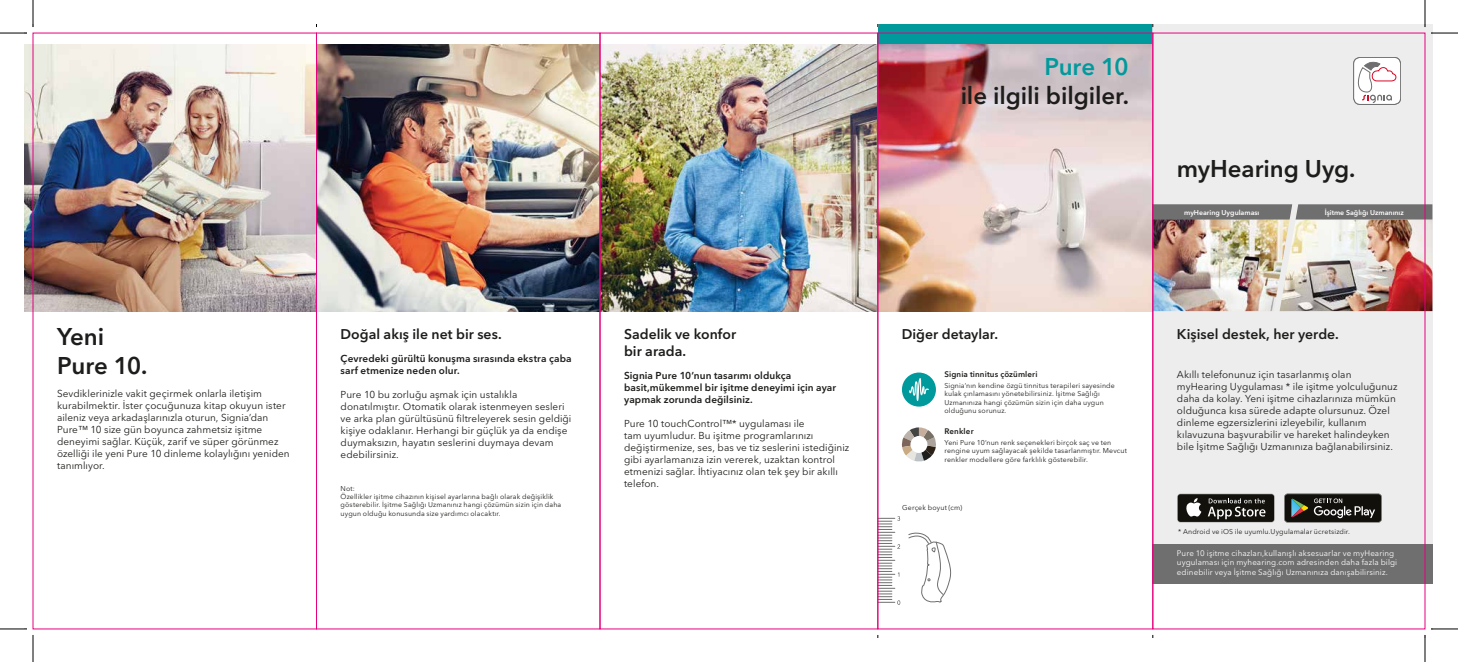
<style>
.page{position:relative;width:1458px;height:662px;background:#fff}
.page>*{position:absolute;margin:0;border:0;box-sizing:border-box;transform-origin:0 0}
.t1{font:600 24px/28.8px "Avenir Next W1 G";letter-spacing:-.005em;color:#1d1d1b}
.t2{font:600 24px "Avenir Next W1 G";letter-spacing:-.005em;color:#009a9d}
.t3{font:600 14px/16.8px "Avenir Next W1 G";color:#1d1d1b}
.t4{font:10px/12px "Avenir Next W1 G";letter-spacing:.005em;color:#1d1d1b}
.t5{font:600 10px/12px "Avenir Next W1 G";letter-spacing:.01em;color:#1d1d1b}
.t6{font:8px/9.6px "Avenir Next W1 G";letter-spacing:.015em;color:#fff}
.t7{font:600 8px "Avenir Next W1 G";letter-spacing:.015em;color:#1d1d1b}
.t8{font:7px/8.4px "Avenir Next W1 G";letter-spacing:.02em;color:#1d1d1b}
.t9{font:600 7px "Avenir Next W1 G";color:#fff}
</style>
<div class="page">
<img style="left:24px;top:44px;width:1127px;height:267px">
<svg style="left:316px;top:628px;width:7px;height:2px"></svg>
<svg style="left:599px;top:628px;width:8px;height:2px"></svg>
<div style="left:878px;top:24px;width:275px;height:20px;background:#009a9d"></div>
<svg style="left:880px;top:516px;width:20px;height:88px"></svg>
<div style="left:902px;top:372px;width:34px;height:34px;background:#009a9d;border-radius:50%"></div>
<svg style="left:909px;top:378px;width:20px;height:23px"></svg>
<svg style="left:902px;top:427px;width:34px;height:34px"></svg>
<div style="left:910px;top:435px;width:17px;height:17px;background:#fff;border-radius:50%"></div>
<svg style="left:908px;top:532px;width:44px;height:71px"></svg>
<svg style="left:877px;top:24px;width:8px;height:9px"></svg>
<svg style="left:877px;top:628px;width:8px;height:9px"></svg>
<div style="left:1153px;top:24px;width:279px;height:558px;background:#ededed"></div>
<div style="left:1153px;top:543px;width:279px;height:40px;background:#706f6f"></div>
<img style="left:1155px;top:200px;width:277px;height:119px">
<div style="left:1353px;top:57px;width:47px;height:47px;background:#fff;border-radius:7px"></div>
<div style="left:1353px;top:57px;width:48px;height:48px;border:1px solid #706f6f;border-radius:7px"></div>
<svg style="left:1357px;top:61px;width:40px;height:42px"></svg>
<svg style="left:1177px;top:493px;width:98px;height:29px"></svg>
<div style="left:1178px;top:494px;width:96px;height:27px;background:#12110c;border-radius:3px"></div>
<svg style="left:1186px;top:498px;width:15px;height:18px"></svg>
<svg style="left:1208px;top:498px;width:57px;height:21px"></svg>
<svg style="left:1284px;top:493px;width:98px;height:29px"></svg>
<svg style="left:1152px;top:24px;width:8px;height:9px"></svg>
<svg style="left:1152px;top:628px;width:8px;height:9px"></svg>
<div style="left:316px;top:33px;width:284px;height:595px;border:1px solid #e6007d"></div>
<div style="left:600px;top:33px;width:278px;height:595px;border:1px solid #e6007d"></div>
<div style="left:878px;top:33px;width:275px;height:595px;border:1px solid #e6007d"></div>
<svg style="left:0;top:0;width:34px;height:34px"></svg>
<svg style="left:0;top:628px;width:34px;height:33px"></svg>
<svg style="left:1424px;top:0;width:34px;height:34px"></svg>
<svg style="left:1424px;top:628px;width:34px;height:33px"></svg>
<h1 class="t1" style="left:57px;top:322px;width:92px">Yeni<br>Pure 10.</h1>
<p class="t4" style="left:57px;top:387px;width:234px">Sevdiklerinizle vakit geçirmek onlarla iletişim kurabilmektir. İster çocuğunuza kitap okuyun ister aileniz veya arkadaşlarınızla oturun, Signia’dan Pure™ 10 size gün boyunca zahmetsiz işitme deneyimi sağlar. Küçük, zarif ve süper görünmez özelliği ile yeni Pure 10 dinleme kolaylığını yeniden tanımlıyor.</p>
<h2 class="t3" style="left:341px;top:325px;width:163px">Doğal akış ile net bir ses.</h2>
<p class="t5" style="left:341px;top:352px;width:233px">Çevredeki gürültü konuşma sırasında ekstra çaba sarf etmenize neden olur.</p>
<p class="t4" style="left:341px;top:388px;width:232px">Pure 10 bu zorluğu aşmak için ustalıkla donatılmıştır. Otomatik olarak istenmeyen sesleri ve arka plan gürültüsünü filtreleyerek sesin geldiği kişiye odaklanır. Herhangi bir güçlük ya da endişe duymaksızın, hayatın seslerini duymaya devam edebilirsiniz.</p>
<p class="t8" style="left:341px;top:483px;width:222px">Not:<br>Özellikler işitme cihazının kişisel ayarlarına bağlı olarak değişiklik gösterebilir. İşitme Sağlığı Uzmanınız hangi çözümün sizin için daha uygun olduğu konusunda size yardımcı olacaktır.</p>
<h2 class="t3" style="left:624px;top:325px;width:114px">Sadelik ve konfor bir arada.</h2>
<p class="t5" style="left:624px;top:369px;width:214px">Signia Pure 10’nun tasarımı oldukça basit,mükemmel bir işitme deneyimi için ayar yapmak zorunda değilsiniz.</p>
<p class="t4" style="left:624px;top:417px;width:227px">Pure 10 touchControl™* uygulaması ile<br>tam uyumludur. Bu işitme programlarınızı değiştirmenize, ses, bas ve tiz seslerini istediğiniz gibi ayarlamanıza izin vererek, uzaktan kontrol etmenizi sağlar. İhtiyacınız olan tek şey bir akıllı telefon.</p>
<h1 class="t2" style="left:1044px;top:52px;width:86px">Pure 10</h1>
<h1 class="t1" style="left:961px;top:81px;width:170px">ile ilgili bilgiler.</h1>
<h2 class="t3" style="left:902px;top:325px;width:98px">Diğer detaylar.</h2>
<p class="t7" style="left:944px;top:369px;width:95px">Signia tinnitus çözümleri</p>
<p class="t8" style="left:944px;top:381px;width:172px">Signia’nın kendine özgü tinnitus terapileri sayesinde kulak çınlamasını yönetebilirsiniz. İşitme Sağlığı Uzmanınıza hangi çözümün sizin için daha uygun olduğunu sorunuz.</p>
<p class="t7" style="left:944px;top:425px;width:31px">Renkler</p>
<p class="t8" style="left:944px;top:438px;width:184px">Yeni Pure 10‘nun renk seçenekleri birçok saç ve ten rengine uyum sağlayacak şekilde tasarlanmıştır. Mevcut renkler modellere göre farklılık gösterebilir.</p>
<p class="t8" style="left:902px;top:503px;width:62px">Gerçek boyut (cm)</p>
<h1 class="t1" style="left:1177px;top:154px;width:180px">myHearing Uyg.</h1>
<p class="t9" style="left:1184px;top:208px;width:77px">myHearing Uygulaması</p>
<p class="t9" style="left:1325px;top:208px;width:81px">İşitme Sağlığı Uzmanınız</p>
<h2 class="t3" style="left:1177px;top:325px;width:163px">Kişisel destek, her yerde.</h2>
<p class="t4" style="left:1177px;top:368px;width:222px">Akıllı telefonunuz için tasarlanmış olan myHearing Uygulaması * ile işitme yolculuğunuz daha da kolay. Yeni işitme cihazlarınıza mümkün olduğunca kısa sürede adapte olursunuz. Özel dinleme egzersizlerini izleyebilir, kullanım kılavuzuna başvurabilir ve hareket halindeyken bile İşitme Sağlığı Uzmanınıza bağlanabilirsiniz.</p>
<p class="t8" style="left:1178px;top:527px;width:173px">* Android ve iOS ile uyumlu.Uygulamalar ücretsizdir.</p>
<p class="t6" style="left:1177px;top:547px;width:222px">Pure 10 işitme cihazları,kullanışlı aksesuarlar ve myHearing uygulaması için myhearing.com adresinden daha fazla bilgi edinebilir veya İşitme Sağlığı Uzmanınıza danışabilirsiniz.</p>
</div>
